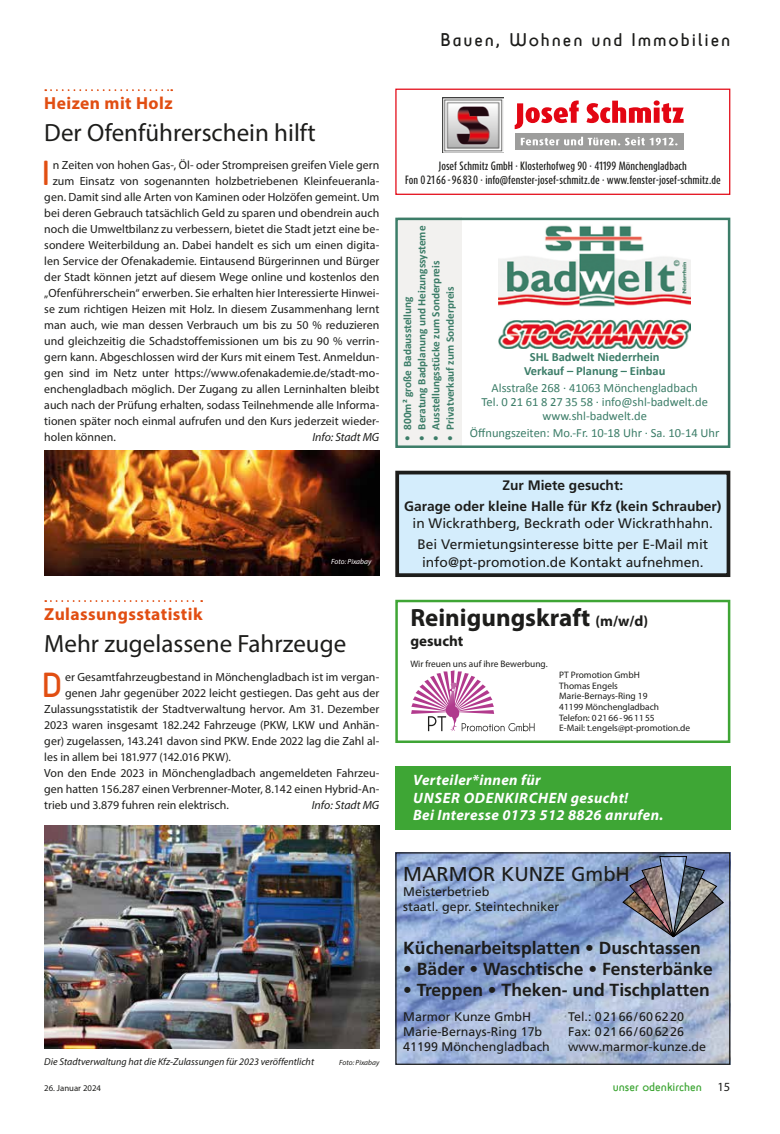
<style>
.page{position:relative;width:780px;height:1134px;background:#fff}
.page>*{position:absolute;margin:0;border:0;box-sizing:border-box;transform-origin:0 0}
.t1{font:35.38px "Sci Fly Sans";color:#e14e12}
.t2{font:25px "Myriad Pro";color:#1d1d1b}
.t3{font:700 25px "Myriad Pro";color:#1d1d1b}
.t4{font:20px "Frutiger";color:#1d1d1b}
.t5{font:18.75px "Sci Fly Sans";letter-spacing:.1em;color:#1d1d1b}
.t6{font:700 17.5px "Frutiger";color:#1d1d1b}
.t7{font:700 17.5px "Myriad Pro";letter-spacing:.025em;color:#e14e12}
.t8{font:italic 700 15px/17.5px "Myriad Pro";letter-spacing:.025em;color:#fff}
.t9{font:700 15px "Myriad Pro";color:#1d1d1b}
.t10{font:13.75px/21px "Frutiger";color:#1d1d1b;text-align:center}
.t11{font:700 13.75px/21px "Frutiger";color:#1d1d1b;text-align:center}
.t12{font:12.5px/15px "Frutiger";color:#1d1d1b}
.t13{font:12.5px/13.8px "Calibri";color:#3c7d68;text-align:center}
.t14{font:700 12.5px/13.8px "Calibri";color:#3c7d68;text-align:center}
.t15{font:12.5px "Sci Fly Sans";color:#3ea635}
.t16{font:11.88px "Myriad Pro";color:#1d1d1b}
.t17{font:italic 11.88px "Myriad Pro";color:#1d1d1b}
.t18{font:700 11.25px "Calibri";color:#3c7d68}
.t19{font:500 10px/13.8px "Dax Compact Pro";color:#1d1d1b;text-align:center}
.t20{font:italic 10px "Myriad Pro";color:#1d1d1b}
.t21{font:9.38px/10.6px "Myriad Pro";color:#1d1d1b}
.t22{font:8.75px "Myriad Pro";color:#1d1d1b}
.t23{font:italic 7.5px "Myriad Pro";color:#1d1d1b}
.t24{font:italic 7.5px "Myriad Pro";color:#fff}
.s1{font-size:15px}
.s2{font-family:"Myriad Pro";color:#1d1d1b}
</style>
<div class="page">
<div style="left:397px;top:218px;width:64px;height:230px;background:#f2f1ef"></div>
<div style="left:395px;top:218px;width:335px;height:230px;border:2px solid #3c7d68"></div>
<img style="left:499px;top:225px;width:191px;height:124px">
<div style="left:395px;top:89px;width:335px;height:106px;border:1px solid #e30613"></div>
<div style="left:514px;top:133px;width:169px;height:17px;background:#9d9d9c"></div>
<svg style="left:520px;top:137px;width:157px;height:8px"></svg>
<svg style="left:514px;top:100px;width:64px;height:29px"></svg>
<svg style="left:586px;top:100px;width:97px;height:23px"></svg>
<img style="left:442px;top:97px;width:61px;height:56px">
<img style="left:397px;top:854px;width:331px;height:209px">
<div style="left:395px;top:852px;width:335px;height:213px;border:1px solid #1d1d1b"></div>
<img style="left:622px;top:856px;width:102px;height:82px">
<div style="left:395px;top:766px;width:335px;height:63px;background:#3ea635"></div>
<div style="left:395px;top:600px;width:335px;height:143px;border:2px solid #3fa535"></div>
<svg style="left:411px;top:670px;width:123px;height:61px"></svg>
<div style="left:397px;top:473px;width:331px;height:102px;background:#d4edfc"></div>
<div style="left:395px;top:471px;width:335px;height:106px;border:4px solid #1d1d1b"></div>
<svg style="left:45px;top:89px;width:127px;height:2px"></svg>
<svg style="left:45px;top:600px;width:157px;height:2px"></svg>
<img style="left:44px;top:825px;width:335px;height:224px">
<img style="left:44px;top:451px;width:335px;height:125px">
<h3 class="t7" style="left:44px;top:91px;width:130px">Heizen mit Holz</h3>
<h2 class="t2" style="left:44px;top:117px;width:273px">Der Ofenführerschein hilft</h2>
<h1 class="t1" style="left:42px;top:152px;width:10px">I</h1>
<p class="t16" style="left:53px;top:157px;width:328px">n Zeiten von hohen Gas-, Öl- oder Strompreisen greifen Viele gern</p>
<p class="t16" style="left:53px;top:173px;width:328px">zum Einsatz von sogenannten holzbetriebenen Kleinfeueranla-</p>
<p class="t16" style="left:44px;top:189px;width:336px">gen. Damit sind alle Arten von Kaminen oder Holzöfen gemeint. Um</p>
<p class="t16" style="left:44px;top:205px;width:336px">bei deren Gebrauch tatsächlich Geld zu sparen und obendrein auch</p>
<p class="t16" style="left:44px;top:221px;width:336px">noch die Umweltbilanz zu verbessern, bietet die Stadt jetzt eine be-</p>
<p class="t16" style="left:44px;top:237px;width:336px">sondere Weiterbildung an. Dabei handelt es sich um einen digita-</p>
<p class="t16" style="left:44px;top:253px;width:336px">len Service der Ofenakademie. Eintausend Bürgerinnen und Bürger</p>
<p class="t16" style="left:44px;top:269px;width:336px">der Stadt können jetzt auf diesem Wege online und kostenlos den</p>
<p class="t16" style="left:44px;top:285px;width:336px">„Ofenführerschein“ erwerben. Sie erhalten hier Interessierte Hinwei-</p>
<p class="t16" style="left:44px;top:301px;width:336px">se zum richtigen Heizen mit Holz. In diesem Zusammenhang lernt</p>
<p class="t16" style="left:44px;top:317px;width:336px">man auch, wie man dessen Verbrauch um bis zu 50 % reduzieren</p>
<p class="t16" style="left:44px;top:333px;width:336px">und gleichzeitig die Schadstoffemissionen um bis zu 90 % verrin-</p>
<p class="t16" style="left:44px;top:349px;width:336px">gern kann. Abgeschlossen wird der Kurs mit einem Test. Anmeldun-</p>
<p class="t16" style="left:44px;top:365px;width:336px">gen sind im Netz unter https://www.ofenakademie.de/stadt-mo-</p>
<p class="t16" style="left:44px;top:381px;width:336px">enchengladbach möglich. Der Zugang zu allen Lerninhalten bleibt</p>
<p class="t16" style="left:44px;top:397px;width:336px">auch nach der Prüfung erhalten, sodass Teilnehmende alle Informa-</p>
<p class="t16" style="left:44px;top:413px;width:336px">tionen später noch einmal aufrufen und den Kurs jederzeit wieder-</p>
<p class="t16" style="left:44px;top:429px;width:73px">holen können.</p>
<p class="t17" style="left:312px;top:429px;width:68px">Info: Stadt MG</p>
<p class="t24" style="left:331px;top:557px;width:42px">Foto: Pixabay</p>
<h3 class="t7" style="left:44px;top:602px;width:160px">Zulassungsstatistik</h3>
<h2 class="t2" style="left:44px;top:628px;width:303px">Mehr zugelassene Fahrzeuge</h2>
<h1 class="t1" style="left:42px;top:664px;width:22px">D</h1>
<p class="t16" style="left:65px;top:669px;width:316px">er Gesamtfahrzeugbestand in Mönchengladbach ist im vergan-</p>
<p class="t16" style="left:65px;top:685px;width:316px">genen Jahr gegenüber 2022 leicht gestiegen. Das geht aus der</p>
<p class="t16" style="left:44px;top:701px;width:336px">Zulassungsstatistik der Stadtverwaltung hervor. Am 31. Dezember</p>
<p class="t16" style="left:44px;top:717px;width:336px">2023 waren insgesamt 182.242 Fahrzeuge (PKW, LKW und Anhän-</p>
<p class="t16" style="left:44px;top:733px;width:336px">ger) zugelassen, 143.241 davon sind PKW. Ende 2022 lag die Zahl al-</p>
<p class="t16" style="left:44px;top:749px;width:188px">les in allem bei 181.977 (142.016 PKW).</p>
<p class="t16" style="left:44px;top:765px;width:336px">Von den Ende 2023 in Mönchengladbach angemeldeten Fahrzeu-</p>
<p class="t16" style="left:44px;top:781px;width:336px">gen hatten 156.287 einen Verbrenner-Moter, 8.142 einen Hybrid-An-</p>
<p class="t16" style="left:44px;top:797px;width:186px">trieb und 3.879 fuhren rein elektrisch.</p>
<p class="t17" style="left:312px;top:797px;width:69px">Info: Stadt MG</p>
<p class="t20" style="left:44px;top:1055px;width:271px">Die Stadtverwaltung hat die Kfz-Zulassungen für 2023 veröffentlicht</p>
<p class="t23" style="left:339px;top:1058px;width:42px">Foto: Pixabay</p>
<h3 class="t5" style="left:440px;top:29px;width:291px">Bauen, Wohnen und Immobilien</h3>
<p class="t19" style="left:405px;top:159px;width:317px">Josef Schmitz GmbH · Klosterhofweg 90 · 41199 Mönchengladbach<br>Fon 0 21 66 - 96 830 · info@fenster-josef-schmitz.de · www.fenster-josef-schmitz.de</p>
<p class="t18" style="left:413px;top:441px;width:217px;rotate:-90deg">• Beratung Badplanung und Heizungssysteme</p>
<p class="t18" style="left:428px;top:441px;width:182px;rotate:-90deg">• Ausstellungsstücke zum Sonderpreis</p>
<p class="t18" style="left:442px;top:441px;width:156px;rotate:-90deg">• Privatverkauf zum Sonderpreis</p>
<p class="t18" style="left:399px;top:441px;width:146px;rotate:-90deg">• 800m² große Badausstellung</p>
<p class="t14" style="left:524px;top:350px;width:143px">SHL Badwelt Niederrhein<br>Verkauf – Planung – Einbau</p>
<p class="t13" style="left:481px;top:381px;width:228px">Alsstraße 268 · 41063 Mönchengladbach<br>Tel. 0 21 61 8 27 35 58 · info@shl-badwelt.de www.shl-badwelt.de</p>
<p class="t13" style="left:470px;top:426px;width:251px">Öffnungszeiten: Mo.-Fr. 10-18 Uhr · Sa. 10-14 Uhr</p>
<p class="t11" style="left:404px;top:475px;width:319px">Zur Miete gesucht:<br>Garage oder kleine Halle für Kfz (kein Schrauber)</p>
<p class="t10" style="left:412px;top:513px;width:302px">in Wickrathberg, Beckrath oder Wickrathhahn.<br>Bei Vermietungsinteresse bitte per E-Mail mit</p>
<p class="t10" style="left:422px;top:552px;width:283px">info@pt-promotion.de Kontakt aufnehmen.</p>
<h2 class="t3" style="left:410px;top:601px;width:239px">Reinigungskraft <span class="s1">(m/w/d)</span></h2>
<p class="t9" style="left:410px;top:631px;width:54px">gesucht</p>
<p class="t21" style="left:410px;top:659px;width:139px">Wir freuen uns auf ihre Bewerbung.</p>
<p class="t21" style="left:559px;top:669px;width:132px">PT Promotion GmbH<br>Thomas Engels<br>Marie-Bernays-Ring 19<br>41199 Mönchengladbach<br>Telefon: 02166-961155<br>E-Mail: t.engels@pt-promotion.de</p>
<p class="t8" style="left:413px;top:771px;width:252px">Verteiler*innen für<br>UNSER ODENKIRCHEN gesucht!<br>Bei Interesse 0173 512 8826 anrufen.</p>
<h3 class="t4" style="left:403px;top:862px;width:228px">MARMOR KUNZE GmbH</h3>
<p class="t12" style="left:403px;top:884px;width:157px">Meisterbetrieb<br>staatl. gepr. Steintechniker</p>
<h3 class="t6" style="left:403px;top:938px;width:299px">Küchenarbeitsplatten • Duschtassen</h3>
<h3 class="t6" style="left:403px;top:959px;width:311px">• Bäder • Waschtische • Fensterbänke</h3>
<h3 class="t6" style="left:403px;top:980px;width:308px">• Treppen • Theken- und Tischplatten</h3>
<p class="t12" style="left:403px;top:1009px;width:148px">Marmor Kunze GmbH<br>Marie-Bernays-Ring 17b<br>41199 Mönchengladbach</p>
<p class="t12" style="left:568px;top:1009px;width:139px">Tel.: 02166/606220<br>Fax: 02166/606226 www.marmor-kunze.de</p>
<p class="t22" style="left:44px;top:1083px;width:58px">26. Januar 2024</p>
<p class="t15" style="left:612px;top:1080px;width:119px">unser odenkirchen <span class="s2">15</span></p>
</div>
